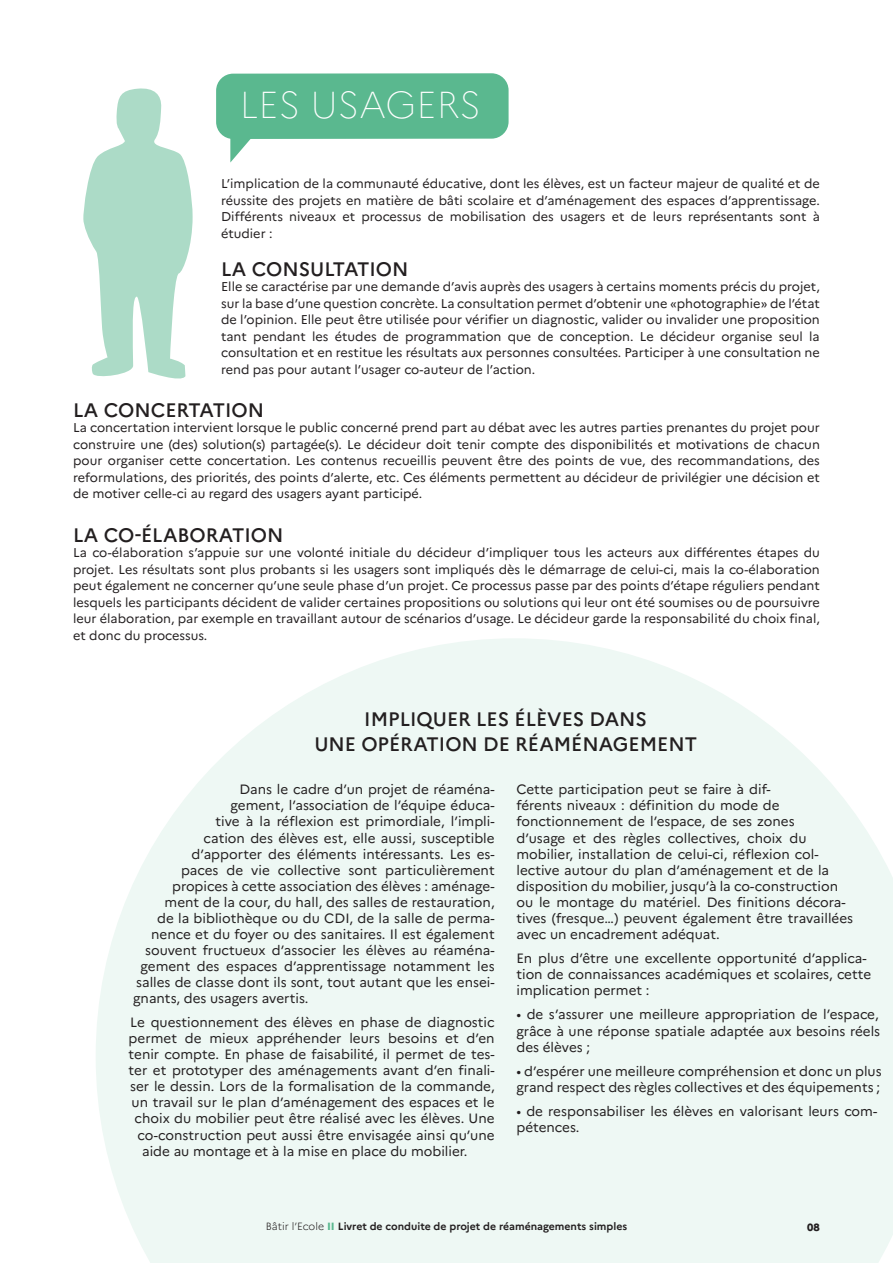
<style>
.page{position:relative;width:893px;height:1263px;background:#fff}
.page>*{position:absolute;margin:0;border:0;box-sizing:border-box;transform-origin:0 0}
.t1{font:100 37.5px "Marianne";color:#fff}
.t2{font:500 19.5px/25.7px "Marianne";color:#231f20;text-align:center}
.t3{font:13.5px/16px "Marianne";color:#231f20}
.t4{font:12.75px/16.5px "Marianne";color:#231f20;text-align:justify}
.t5{font:700 10.5px "Marianne";color:#231f20}
.t6{font:800 10.5px "Marianne";color:#231f20}
.s1{font-weight:300}
.s2{font-weight:800;color:#5ab88f}
</style>
<div class="page">
<svg style="left:96px;top:638px;width:797px;height:625px;background:#f0f8f5"></svg>
<div style="left:216px;top:73px;width:293px;height:66px;background:#5ab88f;border-radius:17px"></div>
<svg style="left:230px;top:138px;width:21px;height:24px"></svg>
<svg style="left:83px;top:88px;width:110px;height:291px"></svg>
<p class="t1" style="left:240px;top:82px;width:243px">LES USAGERS</p>
<p class="t4" style="left:221px;top:175px;width:600px">L’implication de la communauté éducative, dont les élèves, est un facteur majeur de qualité et de réussite des projets en matière de bâti scolaire et d’aménagement des espaces d’apprentissage.<br>Différents niveaux et processus de mobilisation des usagers et de leurs représentants sont à étudier :</p>
<p class="t2" style="left:221px;top:256px;width:189px">LA CONSULTATION</p>
<p class="t4" style="left:221px;top:278px;width:600px">Elle se caractérise par une demande d’avis auprès des usagers à certains moments précis du projet, sur la base d’une question concrète. La consultation permet d’obtenir une «photographie» de l’état de l’opinion. Elle peut être utilisée pour vérifier un diagnostic, valider ou invalider une proposition tant pendant les études de programmation que de conception. Le décideur organise seul la consultation et en restitue les résultats aux personnes consultées. Participer à une consultation ne rend pas pour autant l’usager co-auteur de l’action.</p>
<p class="t2" style="left:73px;top:397px;width:192px">LA CONCERTATION</p>
<p class="t4" style="left:73px;top:420px;width:748px">La concertation intervient lorsque le public concerné prend part au débat avec les autres parties prenantes du projet pour construire une (des) solution(s) partagée(s). Le décideur doit tenir compte des disponibilités et motivations de chacun pour organiser cette concertation. Les contenus recueillis peuvent être des points de vue, des recommandations, des reformulations, des priorités, des points d’alerte, etc. Ces éléments permettent au décideur de privilégier une décision et de motiver celle-ci au regard des usagers ayant participé.</p>
<p class="t2" style="left:73px;top:522px;width:212px">LA CO-ÉLABORATION</p>
<p class="t4" style="left:73px;top:544px;width:748px">La co-élaboration s’appuie sur une volonté initiale du décideur d’impliquer tous les acteurs aux différentes étapes du projet. Les résultats sont plus probants si les usagers sont impliqués dès le démarrage de celui-ci, mais la co-élaboration peut également ne concerner qu’une seule phase d’un projet. Ce processus passe par des points d’étape réguliers pendant lesquels les participants décident de valider certaines propositions ou solutions qui leur ont été soumises ou de poursuivre leur élaboration, par exemple en travaillant autour de scénarios d’usage. Le décideur garde la responsabilité du choix final, et donc du processus.</p>
<p class="t2" style="left:314px;top:706px;width:384px">IMPLIQUER LES ÉLÈVES DANS<br>UNE OPÉRATION DE RÉAMÉNAGEMENT</p>
<p class="t3" style="left:240px;top:781px;width:257px">Dans le cadre d’un projet de réaména-</p>
<p class="t3" style="left:231px;top:797px;width:266px">gement, l’association de l’équipe éduca-</p>
<p class="t3" style="left:216px;top:814px;width:281px">tive à la réflexion est primordiale, l’impli-</p>
<p class="t3" style="left:204px;top:830px;width:293px">cation des élèves est, elle aussi, susceptible</p>
<p class="t3" style="left:192px;top:846px;width:305px">d’apporter des éléments intéressants. Les es-</p>
<p class="t3" style="left:181px;top:862px;width:315px">paces de vie collective sont particulièrement</p>
<p class="t3" style="left:172px;top:878px;width:324px">propices à cette association des élèves : aménage-</p>
<p class="t3" style="left:165px;top:894px;width:331px">ment de la cour, du hall, des salles de restauration,</p>
<p class="t3" style="left:157px;top:910px;width:339px">de la bibliothèque ou du CDI, de la salle de perma-</p>
<p class="t3" style="left:151px;top:926px;width:345px">nence et du foyer ou des sanitaires. Il est également</p>
<p class="t3" style="left:145px;top:942px;width:351px">souvent fructueux d’associer les élèves au réaména-</p>
<p class="t3" style="left:141px;top:958px;width:356px">gement des espaces d’apprentissage notamment les</p>
<p class="t3" style="left:136px;top:974px;width:360px">salles de classe dont ils sont, tout autant que les ensei-</p>
<p class="t3" style="left:133px;top:990px;width:177px">gnants, des usagers avertis.</p>
<p class="t3" style="left:130px;top:1014px;width:366px">Le questionnement des élèves en phase de diagnostic</p>
<p class="t3" style="left:129px;top:1030px;width:367px">permet de mieux appréhender leurs besoins et d’en</p>
<p class="t3" style="left:129px;top:1046px;width:368px">tenir compte. En phase de faisabilité, il permet de tes-</p>
<p class="t3" style="left:129px;top:1062px;width:368px">ter et prototyper des aménagements avant d’en finali-</p>
<p class="t3" style="left:130px;top:1078px;width:366px">ser le dessin. Lors de la formalisation de la commande,</p>
<p class="t3" style="left:132px;top:1094px;width:365px">un travail sur le plan d’aménagement des espaces et le</p>
<p class="t3" style="left:135px;top:1110px;width:361px">choix du mobilier peut être réalisé avec les élèves. Une</p>
<p class="t3" style="left:138px;top:1127px;width:359px">co-construction peut aussi être envisagée ainsi qu’une</p>
<p class="t3" style="left:142px;top:1143px;width:327px">aide au montage et à la mise en place du mobilier.</p>
<p class="t3" style="left:516px;top:781px;width:338px">Cette participation peut se faire à dif-<br>férents niveaux : définition du mode de fonctionnement de l’espace, de ses zones<br>d’usage et des règles collectives, choix du mobilier, installation de celui-ci, réflexion col&shy;lective autour du plan d’aménagement et de la disposition du mobilier, jusqu’à la co-construction ou le montage du matériel. Des finitions décora&shy;tives (fresque…) peuvent également être travaillées avec un encadrement adéquat.</p>
<p class="t3" style="left:516px;top:950px;width:356px">En plus d’être une excellente opportunité d’applica&shy;tion de connaissances académiques et scolaires, cette implication permet :</p>
<p class="t3" style="left:516px;top:1006px;width:365px;text-align:justify">• de s’assurer une meilleure appropriation de l’espace, grâce à une réponse spatiale adaptée aux besoins réels des élèves ;</p>
<p class="t3" style="left:516px;top:1063px;width:367px">• d’espérer une meilleure compréhension et donc un plus grand respect des règles collectives et des équipements ;</p>
<p class="t3" style="left:516px;top:1103px;width:362px">• de responsabiliser les élèves en valorisant leurs com&shy;pétences.</p>
<p class="t5" style="left:266px;top:1220px;width:363px"><span class="s1">Bâtir l’Ecole</span> <span class="s2">II</span> Livret de conduite de projet de réaménagements simples</p>
<p class="t6" style="left:807px;top:1221px;width:14px">08</p>
</div>
